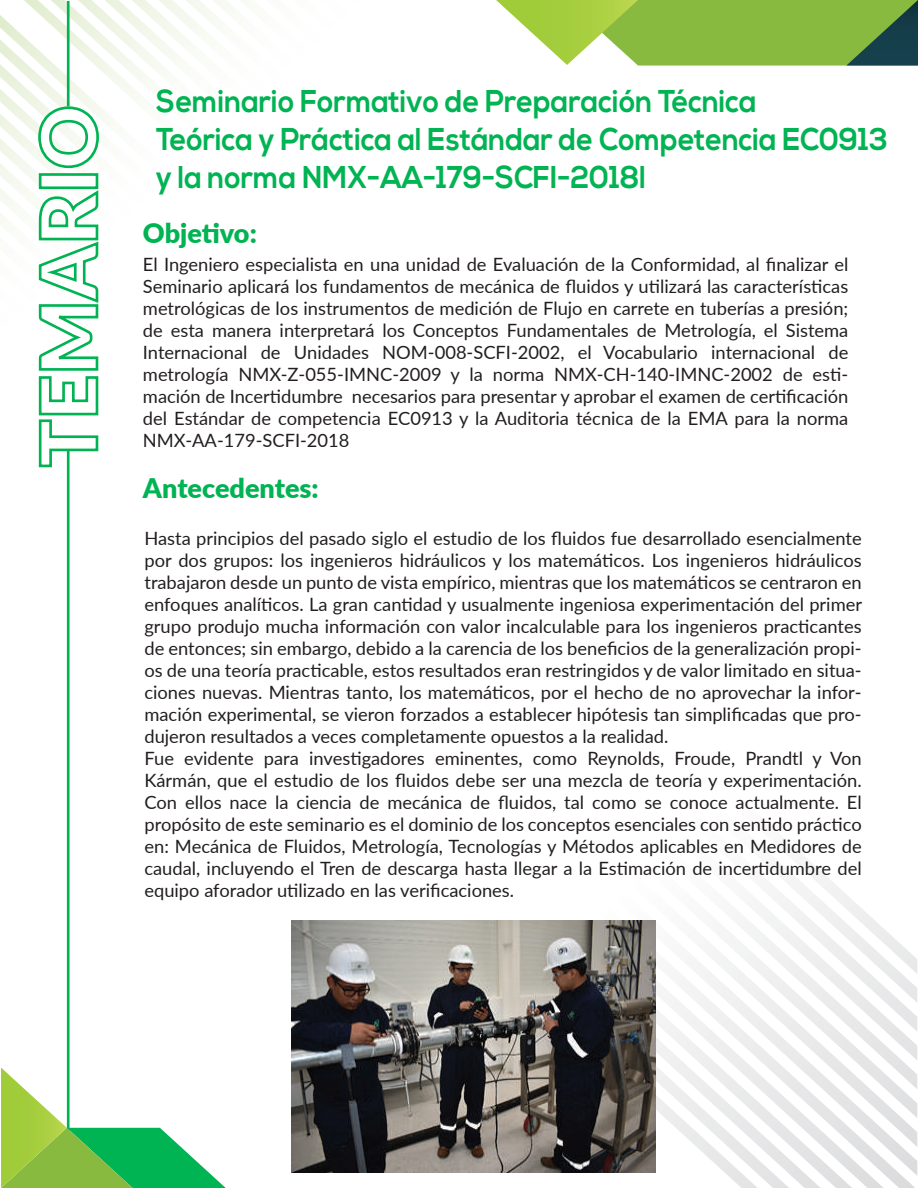
<style>
.page{position:relative;width:918px;height:1188px;background:#fff}
.page>*{position:absolute;margin:0;border:0;box-sizing:border-box;transform-origin:0 0}
.t1{font:700 31.5px/37.8px "Nexa";color:#00b353;scale:.91 1}
.t2{font:900 27px "Lato";color:#00b353}
.t3{font:18.3px/22px "Lato";color:#231f20;text-align:justify}
</style>
<div class="page">
<svg style="left:496px;top:0;width:422px;height:66px"></svg>
<hr style="left:67px;top:450px;width:3px;height:738px;background:#00b353">
<svg style="left:0;top:0;width:246px;height:469px"></svg>
<svg style="left:1px;top:1068px;width:225px;height:120px"></svg>
<svg style="left:772px;top:858px;width:69px;height:32px"></svg>
<svg style="left:756px;top:890px;width:161px;height:285px"></svg>
<svg style="left:740px;top:904px;width:175px;height:284px"></svg>
<svg style="left:581px;top:919px;width:303px;height:269px"></svg>
<img style="left:292px;top:921px;width:363px;height:252px">
<h1 class="t1" style="left:156px;top:83px;width:806px">Seminario Formativo de Preparación Técnica<br>Teórica y Práctica al Estándar de Competencia EC0913 y la norma NMX-AA-179-SCFI-2018l</h1>
<h2 class="t2" style="left:143px;top:213px;width:115px">Objetivo:</h2>
<p class="t3" style="left:143px;top:253px;width:707px">El Ingeniero especialista en una unidad de Evaluación de la Conformidad, al finalizar el Seminario aplicará los fundamentos de mecánica de fluidos y utilizará las características metrológicas de los instrumentos de medición de Flujo en carrete en tuberías a presión; de esta manera interpretará los Conceptos Fundamentales de Metrología, el Sistema Internacional de Unidades NOM-008-SCFI-2002, el Vocabulario internacional de metrología NMX-Z-055-IMNC-2009 y la norma NMX-CH-140-IMNC-2002 de esti&shy;mación de Incertidumbre necesarios para presentar y aprobar el examen de certificación del Estándar de competencia EC0913 y la Auditoria técnica de la EMA para la norma NMX-AA-179-SCFI-2018</p>
<h2 class="t2" style="left:143px;top:467px;width:177px">Antecedentes:</h2>
<p class="t3" style="left:144px;top:527px;width:719px;text-align:left">Hasta principios del pasado siglo el estudio de los fluidos fue desarrollado esencialmente por dos grupos: los ingenieros hidráulicos y los matemáticos. Los ingenieros hidráulicos trabajaron desde un punto de vista empírico, mientras que los matemáticos se centraron en enfoques analíticos. La gran cantidad y usualmente ingeniosa experimentación del primer grupo produjo mucha información con valor incalculable para los ingenieros practicantes de entonces; sin embargo, debido a la carencia de los beneficios de la generalización propi&shy;os de una teoría practicable, estos resultados eran restringidos y de valor limitado en situa&shy;ciones nuevas. Mientras tanto, los matemáticos, por el hecho de no aprovechar la infor&shy;mación experimental, se vieron forzados a establecer hipótesis tan simplificadas que pro&shy;dujeron resultados a veces completamente opuestos a la realidad.<br>Fue evidente para investigadores eminentes, como Reynolds, Froude, Prandtl y Von Kármán, que el estudio de los fluidos debe ser una mezcla de teoría y experimentación.<br>Con ellos nace la ciencia de mecánica de fluidos, tal como se conoce actualmente. El propósito de este seminario es el dominio de los conceptos esenciales con sentido práctico en: Mecánica de Fluidos, Metrología, Tecnologías y Métodos aplicables en Medidores de caudal, incluyendo el Tren de descarga hasta llegar a la Estimación de incertidumbre del equipo aforador utilizado en las verificaciones.</p>
</div>
